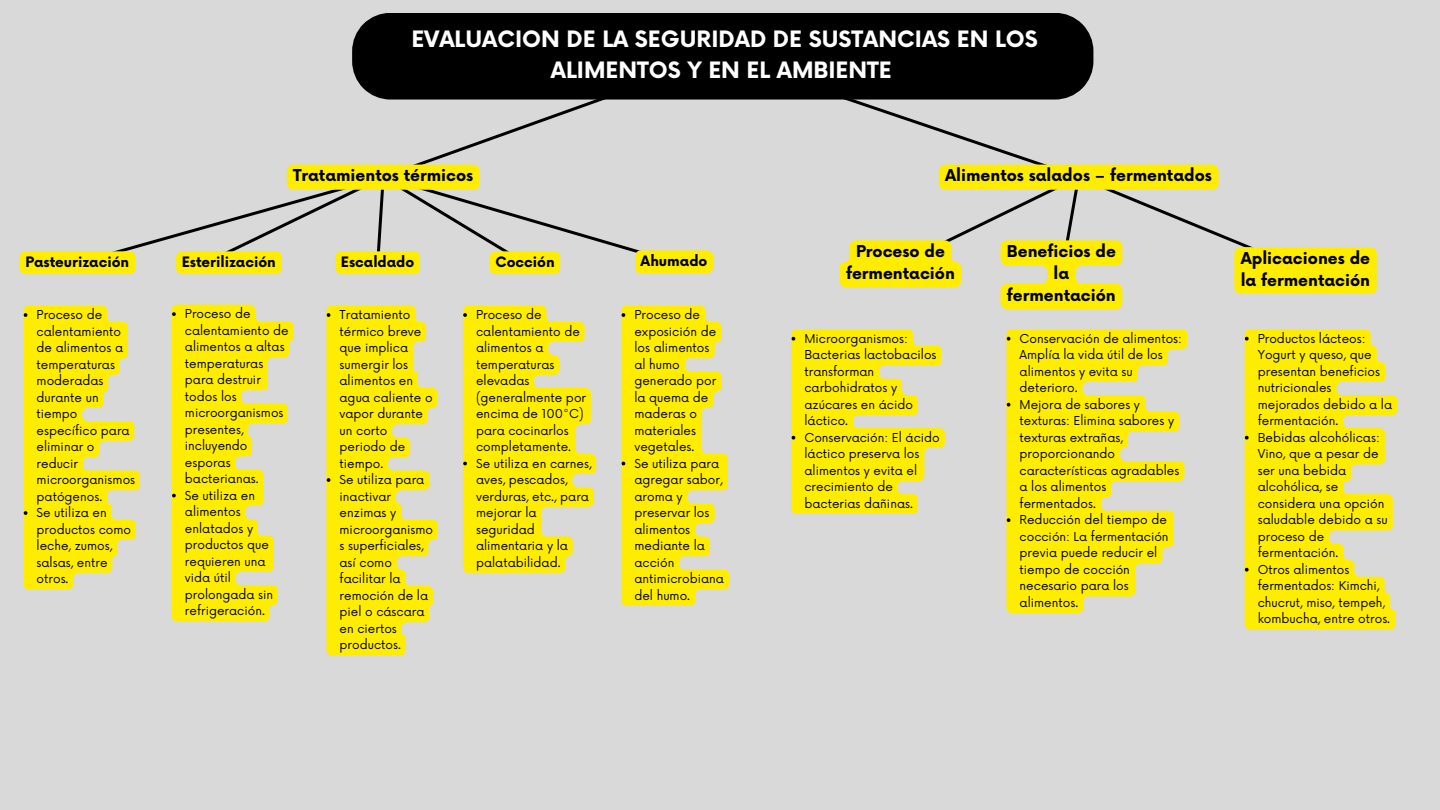
<style>
.page{position:relative;width:1440px;height:810px;background:#d9d9d9}
.page>*{position:absolute;margin:0;border:0;box-sizing:border-box;transform-origin:0 0}
.t1{font:700 22px/30.8px "Now";color:#fff;text-align:center}
.t2{font:700 16px/21.8px "Now";color:#000;text-align:center}
.t3{font:700 14px "Now";color:#000}
.t4{font:12px/16.5px "Now";color:#000}
</style>
<div class="page">
<svg style="left:846px;top:100px;width:209px;height:72px"></svg>
<div style="left:352px;top:13px;width:741px;height:87px;background:#000"></div>
<svg style="left:23px;top:306px;width:117px;height:283px"></svg>
<svg style="left:172px;top:305px;width:121px;height:316px"></svg>
<svg style="left:326px;top:306px;width:112px;height:349px"></svg>
<svg style="left:463px;top:306px;width:133px;height:267px"></svg>
<svg style="left:20px;top:81px;width:693px;height:193px"></svg>
<svg style="left:621px;top:306px;width:108px;height:300px"></svg>
<div style="left:939px;top:165px;width:280px;height:25px;background:#ffed00;border-radius:6px"></div>
<svg style="left:791px;top:329px;width:154px;height:185px"></svg>
<svg style="left:1006px;top:329px;width:181px;height:284px;fill:#ffed00"></svg>
<svg style="left:1007px;top:337px;width:3px;height:4px"></svg>
<svg style="left:1007px;top:403px;width:3px;height:4px"></svg>
<svg style="left:1007px;top:518px;width:3px;height:4px"></svg>
<svg style="left:840px;top:182px;width:537px;height:127px"></svg>
<svg style="left:1245px;top:329px;width:152px;height:300px"></svg>
<p class="t3" style="left:25px;top:254px;width:105px">Pasteurización</p>
<p class="t4" style="left:37px;top:307px;width:100px">Proceso de calentamiento de alimentos a temperaturas moderadas durante un tiempo específico para eliminar o reducir microorganismos patógenos.</p>
<p class="t4" style="left:37px;top:505px;width:96px">Se utiliza en productos como leche, zumos, salsas, entre otros.</p>
<p class="t1" style="left:411px;top:25px;width:628px">EVALUACION DE LA SEGURIDAD DE SUSTANCIAS EN LOS<br>ALIMENTOS Y EN EL AMBIENTE</p>
<p class="t2" style="left:293px;top:166px;width:182px">Tratamientos térmicos</p>
<p class="t2" style="left:945px;top:166px;width:268px">Alimentos salados – fermentados</p>
<p class="t3" style="left:182px;top:254px;width:96px">Esterilización</p>
<p class="t4" style="left:185px;top:306px;width:105px">Proceso de calentamiento de alimentos a altas temperaturas para destruir todos los microorganismos presentes, incluyendo esporas bacterianas.</p>
<p class="t4" style="left:185px;top:488px;width:90px">Se utiliza en alimentos enlatados y productos que requieren una vida útil prolongada sin refrigeración.</p>
<p class="t3" style="left:341px;top:254px;width:75px">Escaldado</p>
<p class="t4" style="left:340px;top:307px;width:95px">Tratamiento térmico breve que implica sumergir los alimentos en agua caliente o vapor durante un corto periodo de tiempo.</p>
<p class="t4" style="left:340px;top:472px;width:95px">Se utiliza para inactivar enzimas y microorganismo s superficiales, así como facilitar la remoción de la piel o cáscara en ciertos productos.</p>
<p class="t3" style="left:495px;top:254px;width:61px">Cocción</p>
<p class="t4" style="left:476px;top:307px;width:112px">Proceso de calentamiento de alimentos a temperaturas elevadas (generalmente por encima de 100°C) para cocinarlos completamente.</p>
<p class="t4" style="left:476px;top:456px;width:117px">Se utiliza en carnes, aves, pescados, verduras, etc., para mejorar la seguridad alimentaria y la palatabilidad.</p>
<p class="t3" style="left:641px;top:253px;width:68px">Ahumado</p>
<p class="t4" style="left:634px;top:307px;width:83px">Proceso de exposición de los alimentos al humo generado por la quema de maderas o materiales vegetales.</p>
<p class="t4" style="left:634px;top:456px;width:91px">Se utiliza para agregar sabor, aroma y preservar los alimentos mediante la acción antimicrobiana del humo.</p>
<p class="t2" style="left:846px;top:241px;width:110px">Proceso de fermentación</p>
<p class="t4" style="left:804px;top:331px;width:134px">Microorganismos:<br>Bacterias lactobacilos transforman carbohidratos y azúcares en ácido láctico.</p>
<p class="t4" style="left:804px;top:430px;width:137px">Conservación: El ácido láctico preserva los alimentos y evita el crecimiento de bacterias dañinas.</p>
<p class="t2" style="left:1007px;top:241px;width:111px">Beneficios de la fermentación</p>
<p class="t4" style="left:1020px;top:331px;width:164px">Conservación de alimentos:<br>Amplía la vida útil de los alimentos y evita su deterioro.</p>
<p class="t4" style="left:1020px;top:397px;width:161px">Mejora de sabores y texturas: Elimina sabores y texturas extrañas, proporcionando características agradables a los alimentos fermentados.</p>
<p class="t4" style="left:1020px;top:512px;width:151px">Reducción del tiempo de cocción: La fermentación previa puede reducir el tiempo de cocción necesario para los alimentos.</p>
<p class="t2" style="left:1241px;top:248px;width:131px;text-align:left">Aplicaciones de la fermentación</p>
<p class="t4" style="left:1258px;top:331px;width:136px">Productos lácteos:<br>Yogurt y queso, que presentan beneficios nutricionales mejorados debido a la fermentación.</p>
<p class="t4" style="left:1258px;top:430px;width:131px">Bebidas alcohólicas:<br>Vino, que a pesar de ser una bebida alcohólica, se considera una opción saludable debido a su proceso de fermentación.</p>
<p class="t4" style="left:1258px;top:562px;width:134px">Otros alimentos fermentados: Kimchi, chucrut, miso, tempeh, kombucha, entre otros.</p>
</div>
